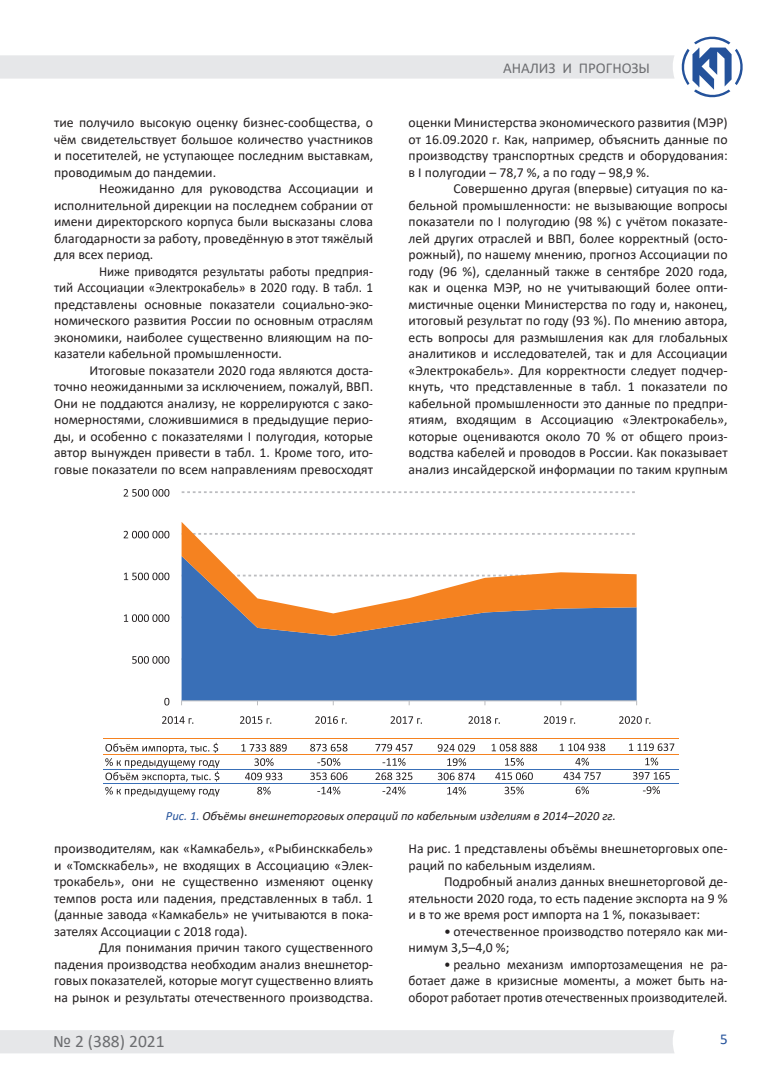
<style>
.page{position:relative;width:780px;height:1088px;background:#fff}
.page>*{position:absolute;margin:0;border:0;box-sizing:border-box;transform-origin:0 0}
.t1{font:17.5px "Calibri";color:#6c6d70}
.t2{font:15px "Calibri";color:#6c6d70}
.t3{font:15px "Calibri";color:#24529b}
.t4{font:13.75px/16.5px "Calibri";color:#231f20;text-align:justify}
.t5{font:13.75px/16.5px "Calibri";color:#231f20;text-align:justify;scale:.95 1}
.t6{font:13.75px/16.5px "Calibri";color:#231f20;text-align:right;scale:.96 1}
.t7{font:italic 12.5px "Calibri";color:#231f20}
.s1{color:#24529b}
</style>
<div class="page">
<svg style="left:0;top:36px;width:743px;height:62px"></svg>
<div style="left:0;top:1030px;width:674px;height:23px;background:#e6e7e9"></div>
<svg style="left:182px;top:491px;width:453px;height:2px"></svg>
<div style="left:181px;top:636px;width:455px;height:64px;background:#396fb7"></div>
<svg style="left:181px;top:522px;width:455px;height:114px"></svg>
<hr style="left:181px;top:700px;width:455px;height:1px;background:#bcbdc0">
<svg style="left:105px;top:743px;width:115px;height:53px"></svg>
<svg style="left:241px;top:744px;width:46px;height:7px"></svg>
<svg style="left:254px;top:758px;width:19px;height:8px"></svg>
<svg style="left:245px;top:772px;width:37px;height:8px"></svg>
<svg style="left:257px;top:787px;width:13px;height:7px"></svg>
<svg style="left:310px;top:744px;width:37px;height:7px"></svg>
<svg style="left:317px;top:758px;width:23px;height:8px"></svg>
<svg style="left:310px;top:772px;width:37px;height:8px"></svg>
<svg style="left:317px;top:787px;width:23px;height:7px"></svg>
<svg style="left:375px;top:744px;width:37px;height:7px"></svg>
<svg style="left:382px;top:758px;width:23px;height:8px"></svg>
<svg style="left:375px;top:772px;width:37px;height:8px"></svg>
<svg style="left:382px;top:787px;width:23px;height:7px"></svg>
<svg style="left:437px;top:744px;width:38px;height:8px"></svg>
<svg style="left:447px;top:758px;width:19px;height:8px"></svg>
<svg style="left:438px;top:772px;width:37px;height:8px"></svg>
<svg style="left:447px;top:787px;width:19px;height:8px"></svg>
<svg style="left:491px;top:744px;width:46px;height:7px"></svg>
<svg style="left:505px;top:758px;width:19px;height:8px"></svg>
<svg style="left:495px;top:772px;width:38px;height:8px"></svg>
<svg style="left:504px;top:786px;width:20px;height:8px"></svg>
<svg style="left:559px;top:743px;width:46px;height:8px"></svg>
<svg style="left:575px;top:758px;width:14px;height:7px"></svg>
<svg style="left:563px;top:772px;width:38px;height:8px"></svg>
<svg style="left:575px;top:786px;width:14px;height:8px"></svg>
<svg style="left:629px;top:743px;width:45px;height:8px"></svg>
<svg style="left:645px;top:757px;width:13px;height:8px"></svg>
<svg style="left:633px;top:772px;width:37px;height:8px"></svg>
<svg style="left:643px;top:786px;width:17px;height:8px"></svg>
<hr style="left:103px;top:738px;width:575px;height:1px;background:#f58220">
<hr style="left:103px;top:754px;width:575px;height:1px;background:#f58220">
<hr style="left:103px;top:769px;width:575px;height:1px;background:#396fb7">
<hr style="left:103px;top:783px;width:575px;height:1px;background:#396fb7">
<svg style="left:162px;top:716px;width:31px;height:8px"></svg>
<svg style="left:240px;top:716px;width:31px;height:8px"></svg>
<svg style="left:315px;top:716px;width:31px;height:8px"></svg>
<svg style="left:390px;top:716px;width:32px;height:8px"></svg>
<svg style="left:468px;top:716px;width:32px;height:8px"></svg>
<svg style="left:543px;top:716px;width:32px;height:8px"></svg>
<svg style="left:619px;top:716px;width:31px;height:8px"></svg>
<svg style="left:124px;top:489px;width:45px;height:8px"></svg>
<svg style="left:124px;top:531px;width:45px;height:7px"></svg>
<svg style="left:124px;top:572px;width:45px;height:8px"></svg>
<svg style="left:124px;top:614px;width:45px;height:8px"></svg>
<svg style="left:132px;top:656px;width:37px;height:8px"></svg>
<svg style="left:164px;top:698px;width:5px;height:7px"></svg>
<p class="t4" style="left:54px;top:114px;width:320px">тие получило высокую оценку бизнес-сообщества, о чём свидетельствует большое количество участников и посетителей, не уступающее последним выставкам, проводимым до пандемии.</p>
<p class="t4" style="left:54px;top:180px;width:320px;text-indent:45px">Неожиданно для руководства Ассоциации и исполнительной дирекции на последнем собрании от имени директорского корпуса были высказаны слова благодарности за работу, проведённую в этот тяжёлый для всех период.</p>
<p class="t5" style="left:54px;top:263px;width:337px;text-indent:45px">Ниже приводятся результаты работы предприя&shy;тий Ассоциации «Электрокабель» в 2020 году. В табл. 1 представлены основные показатели социально-эко&shy;номического развития России по основным отраслям экономики, наиболее существенно влияющим на по&shy;казатели кабельной промышленности.</p>
<p class="t4" style="left:54px;top:362px;width:320px;text-indent:35px">Итоговые показатели 2020 года являются доста&shy;точно неожиданными за исключением, пожалуй, ВВП.<br>Они не поддаются анализу, не коррелируются с зако&shy;номерностями, сложившимися в предыдущие перио&shy;ды, и особенно с показателями I полугодия, которые автор вынужден привести в табл. 1. Кроме того, ито&shy;говые показатели по всем направлениям превосходят</p>
<p class="t2" style="left:503px;top:57px;width:148px">АНАЛИЗ И ПРОГНОЗЫ</p>
<p class="t4" style="left:408px;top:114px;width:320px">оценки Министерства экономического развития (МЭР) от 16.09.2020 г. Как, например, объяснить данные по производству транспортных средств и оборудования: в I полугодии – 78,7 %, а по году – 98,9 %.</p>
<p class="t4" style="left:408px;top:180px;width:320px;text-indent:45px">Совершенно другая (впервые) ситуация по ка&shy;бельной промышленности: не вызывающие вопросы показатели по I полугодию (98 %) с учётом показате&shy;лей других отраслей и ВВП, более корректный (осто&shy;рожный), по нашему мнению, прогноз Ассоциации по году (96 %), сделанный также в сентябре 2020 года, как и оценка МЭР, но не учитывающий более опти&shy;мистичные оценки Министерства по году и, наконец, итоговый результат по году (93 %). По мнению автора, есть вопросы для размышления как для глобальных аналитиков и исследователей, так и для Ассоциации «Электрокабель». Для корректности следует подчер&shy;кнуть, что представленные в табл. 1 показатели по кабельной промышленности это данные по предпри&shy;ятиям, входящим в Ассоциацию «Электрокабель», которые оцениваются около 70 % от общего произ&shy;водства кабелей и проводов в России. Как показывает анализ инсайдерской информации по таким крупным</p>
<p class="t7" style="left:166px;top:807px;width:451px"><span class="s1">Рис. 1.</span> Объёмы внешнеторговых операций по кабельным изделиям в 2014–2020 гг.</p>
<p class="t4" style="left:54px;top:840px;width:320px">производителям, как «Камкабель», «Рыбинсккабель» и «Томсккабель», не входящих в Ассоциацию «Элек&shy;трокабель», они не существенно изменяют оценку темпов роста или падения, представленных в табл. 1 (данные завода «Камкабель» не учитываются в пока&shy;зателях Ассоциации с 2018 года).</p>
<p class="t4" style="left:54px;top:939px;width:320px;text-indent:45px">Для понимания причин такого существенного падения производства необходим анализ внешнетор&shy;говых показателей, которые могут существенно влиять на рынок и результаты отечественного производства.</p>
<p class="t4" style="left:408px;top:840px;width:320px">На рис. 1 представлены объёмы внешнеторговых опе&shy;раций по кабельным изделиям.</p>
<p class="t4" style="left:408px;top:873px;width:320px;text-indent:35px">Подробный анализ данных внешнеторговой де&shy;ятельности 2020 года, то есть падение экспорта на 9 % и в то же время рост импорта на 1 %, показывает:</p>
<p class="t4" style="left:408px;top:923px;width:320px;text-indent:35px">• отечественное производство потеряло как ми&shy;нимум 3,5–4,0 %;</p>
<p class="t6" style="left:408px;top:956px;width:334px">• реально механизм импортозамещения не ра&shy;ботает даже в кризисные моменты, а может быть на-</p>
<p class="t6" style="left:408px;top:989px;width:334px">оборот работает против отечественных производителей.</p>
<p class="t1" style="left:53px;top:1029px;width:113px">№ 2 (388) 2021</p>
<p class="t3" style="left:720px;top:1029px;width:9px">5</p>
</div>
